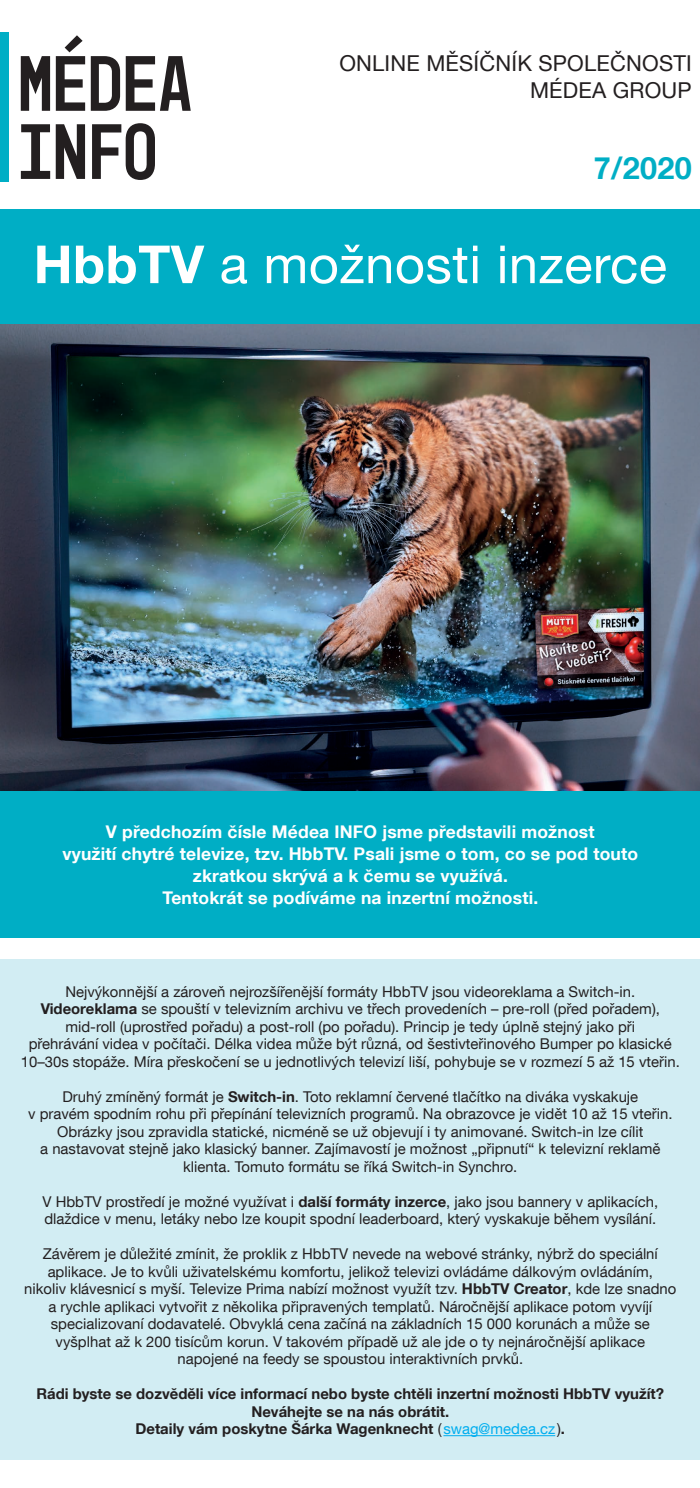
<style>
.page{position:relative;width:700px;height:1488px;background:#fff}
.page>*{position:absolute;margin:0;border:0;box-sizing:border-box;transform-origin:0 0}
.t1{font:52.5px "Helvetica Neue LT Com";letter-spacing:.01em;color:#fff}
.t2{font:700 30.62px "Helvetica Neue LT Com";color:#00aec5}
.t3{font:21.88px/26.2px "Helvetica Neue LT Com";letter-spacing:.01em;color:#231f20;text-align:right}
.t4{font:700 17.5px/21.9px "Helvetica Neue LT Com";letter-spacing:.01em;color:#fff;text-align:center}
.t5{font:14.88px/17.5px "Helvetica Neue LT Com";color:#231f20;text-align:center}
.t6{font:700 14.88px/17.5px "Helvetica Neue LT Com";color:#231f20;text-align:center}
.s1{font-weight:700}
.s2{font-weight:400}
.s3{font-weight:400;color:#00aeef}
</style>
<div class="page">
<img style="left:0;top:324px;width:700px;height:467px">
<div style="left:0;top:32px;width:9px;height:150px;background:#00aec5"></div>
<svg style="left:21px;top:123px;width:134px;height:57px"></svg>
<svg style="left:21px;top:35px;width:170px;height:76px"></svg>
<div style="left:0;top:209px;width:700px;height:115px;background:#00aec5"></div>
<div style="left:0;top:791px;width:700px;height:147px;background:#00aec5"></div>
<div style="left:0;top:959px;width:700px;height:501px;background:#d2edf3"></div>
<hr style="left:443px;top:1435px;width:112px;height:1px;background:#00aeef">
<h3 class="t3" style="left:339px;top:50px;width:354px">ONLINE MĚSÍČNÍK SPOLEČNOSTI<br>MÉDEA GROUP</h3>
<h2 class="t2" style="left:594px;top:148px;width:100px">7/2020</h2>
<h1 class="t1" style="left:34px;top:232px;width:635px"><span class="s1">HbbTV</span> a možnosti inzerce</h1>
<p class="t4" style="left:62px;top:820px;width:577px">V předchozím čísle Médea INFO jsme představili možnost<br>využití chytré televize, tzv. HbbTV. Psali jsme o tom, co se pod touto zkratkou skrývá a k čemu se využívá.<br>Tentokrát se podíváme na inzertní možnosti.</p>
<p class="t5" style="left:21px;top:982px;width:660px">Nejvýkonnější a zároveň nejrozšířenější formáty HbbTV jsou videoreklama a Switch-in.<br><span class="s1">Videoreklama</span> se spouští v televizním archivu ve třech provedeních – pre-roll (před pořadem), mid-roll (uprostřed pořadu) a post-roll (po pořadu). Princip je tedy úplně stejný jako při<br>přehrávání videa v počítači. Délka videa může být různá, od šestivteřinového Bumper po klasické 10–30s stopáže. Míra přeskočení se u jednotlivých televizí liší, pohybuje se v rozmezí 5 až 15 vteřin.</p>
<p class="t5" style="left:28px;top:1087px;width:646px">Druhý zmíněný formát je <span class="s1">Switch-in</span>. Toto reklamní červené tlačítko na diváka vyskakuje<br>v pravém spodním rohu při přepínání televizních programů. Na obrazovce je vidět 10 až 15 vteřin.<br>Obrázky jsou zpravidla statické, nicméně se už objevují i ty animované. Switch-in lze cílit<br>a nastavovat stejně jako klasický banner. Zajímavostí je možnost „připnutí“ k televizní reklamě klienta. Tomuto formátu se říká Switch-in Synchro.</p>
<p class="t5" style="left:42px;top:1192px;width:617px;text-align:left">V HbbTV prostředí je možné využívat i <span class="s1">další formáty inzerce</span>, jako jsou bannery v aplikacích, dlaždice v menu, letáky nebo lze koupit spodní leaderboard, který vyskakuje během vysílání.</p>
<p class="t5" style="left:24px;top:1245px;width:654px">Závěrem je důležité zmínit, že proklik z HbbTV nevede na webové stránky, nýbrž do speciální aplikace. Je to kvůli uživatelskému komfortu, jelikož televizi ovládáme dálkovým ovládáním,<br>nikoliv klávesnicí s myší. Televize Prima nabízí možnost využít tzv. <span class="s1">HbbTV Creator</span>, kde lze snadno a rychle aplikaci vytvořit z několika připravených templatů. Náročnější aplikace potom vyvíjí specializovaní dodavatelé. Obvyklá cena začíná na základních 15 000 korunách a může se vyšplhat až k 200 tisícům korun. V takovém případě už ale jde o ty nejnáročnější aplikace napojené na feedy se spoustou interaktivních prvků.</p>
<p class="t6" style="left:36px;top:1385px;width:629px">Rádi byste se dozvěděli více informací nebo byste chtěli inzertní možnosti HbbTV využít?<br>Neváhejte se na nás obrátit.<br>Detaily vám poskytne Šárka Wagenknecht <span class="s2">(</span> <span class="s3">swag@medea.cz</span> <span class="s2">)</span>.</p>
</div>
